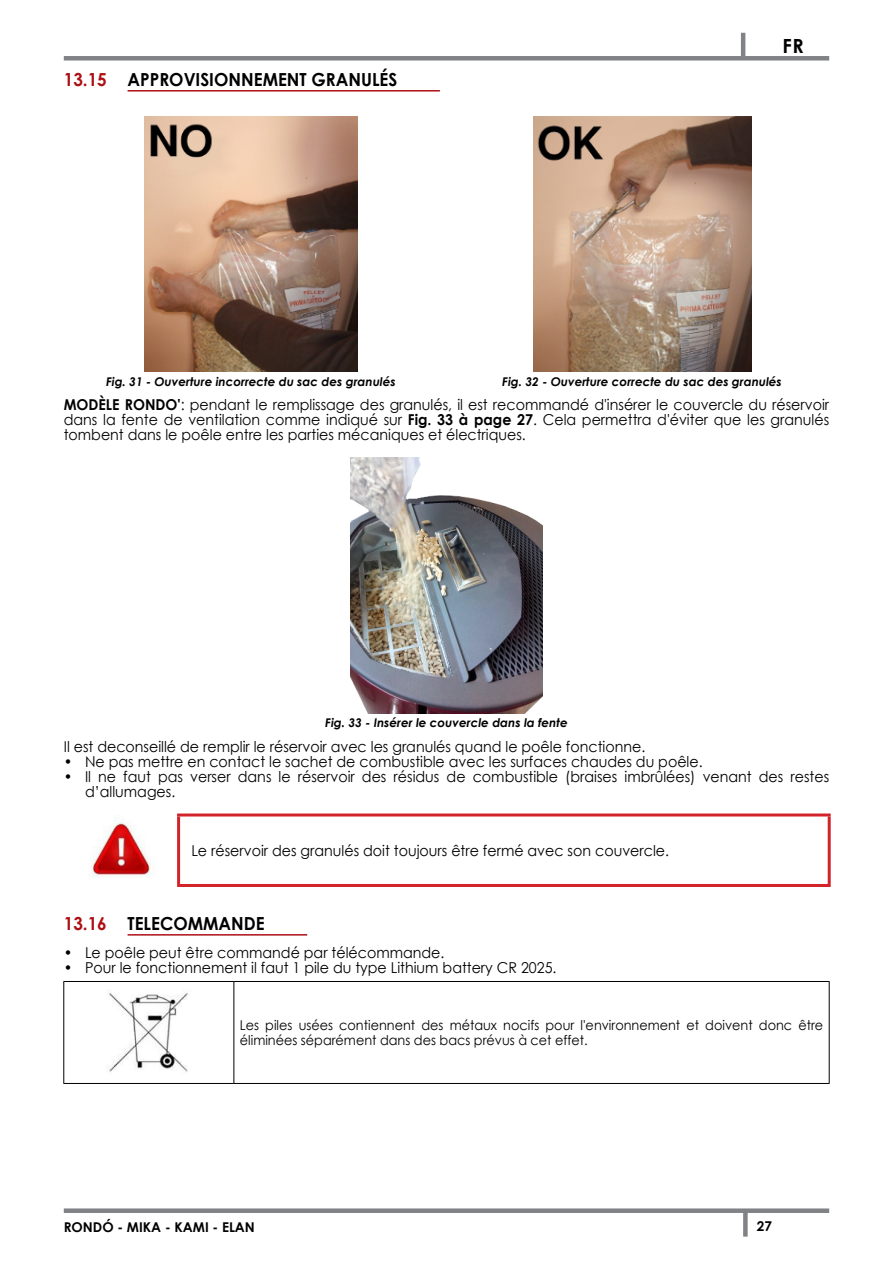
<style>
.page{position:relative;width:893px;height:1263px;background:#fff}
.page>*{position:absolute;margin:0;border:0;box-sizing:border-box;transform-origin:0 0}
.t1{font:700 19.5px "Century Gothic";color:#000}
.t2{font:700 18px "Century Gothic";color:#000;scale:.95 1}
.t3{font:15px/15px "Century Gothic";color:#000;text-align:justify;scale:.95 1}
.t4{font:13.5px/15px "Century Gothic";color:#000;scale:.95 1}
.t5{font:700 13.5px "Century Gothic";color:#000}
.t6{font:italic 700 12px "Century Gothic";color:#000}
.s1{color:#ad1015}
.s2{font-weight:700}
</style>
<div class="page">
<div style="left:64px;top:1208px;width:765px;height:5px;background:#808285"></div>
<div style="left:64px;top:56px;width:765px;height:5px;background:#808285"></div>
<div style="left:743px;top:1211px;width:5px;height:25px;background:#808285"></div>
<hr style="left:741px;top:33px;width:4px;height:25px;background:#808285">
<hr style="left:128px;top:90px;width:312px;height:2px;background:#ad1015">
<hr style="left:128px;top:934px;width:179px;height:1px;background:#ad1015">
<img style="left:144px;top:116px;width:214px;height:256px">
<img style="left:533px;top:116px;width:218px;height:256px">
<img style="left:351px;top:458px;width:191px;height:255px">
<hr style="left:177px;top:813px;width:654px;height:3px;background:#d2232a">
<hr style="left:177px;top:816px;width:3px;height:68px;background:#d2232a">
<hr style="left:828px;top:816px;width:3px;height:68px;background:#d2232a">
<hr style="left:177px;top:884px;width:654px;height:3px;background:#d2232a">
<img style="left:92px;top:817px;width:64px;height:61px">
<hr style="left:63px;top:981px;width:171px;height:1px;background:#000">
<hr style="left:63px;top:982px;width:1px;height:101px;background:#000">
<hr style="left:63px;top:1083px;width:171px;height:1px;background:#000">
<hr style="left:234px;top:981px;width:596px;height:1px;background:#000">
<hr style="left:233px;top:982px;width:1px;height:101px;background:#000">
<hr style="left:829px;top:982px;width:1px;height:101px;background:#000">
<hr style="left:234px;top:1083px;width:596px;height:1px;background:#000">
<img style="left:107px;top:992px;width:81px;height:80px">
<p class="t2" style="left:64px;top:66px;width:353px"><span class="s1">13.15</span> APPROVISIONNEMENT GRANULÉS</p>
<h1 class="t1" style="left:782px;top:31px;width:23px">FR</h1>
<p class="t6" style="left:106px;top:372px;width:291px">Fig. 31 - Ouverture incorrecte du sac des granulés</p>
<p class="t6" style="left:502px;top:372px;width:281px">Fig. 32 - Ouverture correcte du sac des granulés</p>
<p class="t3" style="left:64px;top:397px;width:807px"><span class="s2">MODÈLE RONDO'</span>: pendant le remplissage des granulés, il est recommandé d'insérer le couvercle du réservoir dans la fente de ventilation comme indiqué sur <span class="s2">Fig. 33 à page 27</span>. Cela permettra d'éviter que les granulés tombent dans le poêle entre les parties mécaniques et électriques.</p>
<p class="t6" style="left:325px;top:714px;width:244px">Fig. 33 - Insérer le couvercle dans la fente</p>
<p class="t3" style="left:64px;top:738px;width:614px">Il est deconseillé de remplir le réservoir avec les granulés quand le poêle fonctionne.</p>
<p class="t3" style="left:64px;top:753px;width:674px">• Ne pas mettre en contact le sachet de combustible avec les surfaces chaudes du poêle.</p>
<p class="t3" style="left:85px;top:768px;width:785px;text-indent:-21px">• Il ne faut pas verser dans le réservoir des résidus de combustible (braises imbrûlées) venant des restes d’allumages.</p>
<p class="t3" style="left:191px;top:843px;width:504px">Le réservoir des granulés doit toujours être fermé avec son couvercle.</p>
<p class="t2" style="left:64px;top:910px;width:213px"><span class="s1">13.16</span> TELECOMMANDE</p>
<p class="t3" style="left:64px;top:944px;width:402px">• Le poêle peut être commandé par télécommande.</p>
<p class="t3" style="left:64px;top:959px;width:520px">• Pour le fonctionnement il faut 1 pile du type Lithium battery CR 2025.</p>
<p class="t4" style="left:240px;top:1017px;width:616px">Les piles usées contiennent des métaux nocifs pour l'environnement et doivent donc être éliminées séparément dans des bacs prévus à cet effet.</p>
<p class="t5" style="left:64px;top:1217px;width:193px">RONDÓ - MIKA - KAMI - ELAN</p>
<p class="t5" style="left:757px;top:1216px;width:17px">27</p>
</div>
